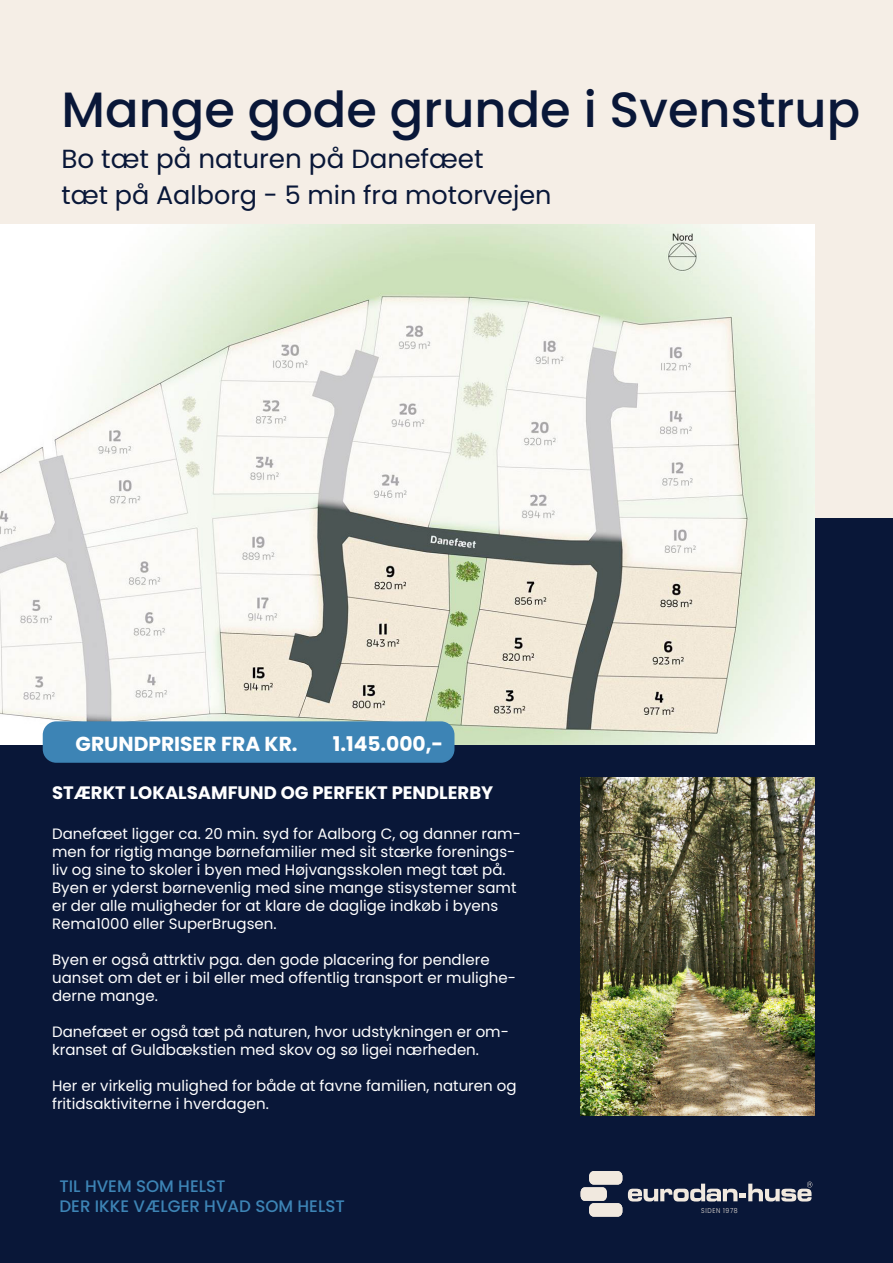
<style>
.page{position:relative;width:893px;height:1263px;background:#fff}
.page>*{position:absolute;margin:0;border:0;box-sizing:border-box;transform-origin:0 0}
.t1{font:500 49.5px "Poppins";color:#091738}
.t2{font:26.25px "Poppins";color:#091738}
.t3{font:25.5px "Poppins";color:#091738}
.t4{font:700 20.25px "Poppins";color:#fff}
.t5{font:700 18px "Poppins";color:#fff}
.t6{font:500 16.65px/20px "Poppins";color:#3d84b5}
.t7{font:15px/18px "Poppins";color:#fff}
.t8{font:300 7.05px "Poppins";letter-spacing:.1em;color:#f1e9df;scale:.88 1}
</style>
<div class="page">
<div style="left:0;top:0;width:893px;height:578px;background:#f5eee6"></div>
<div style="left:0;top:519px;width:893px;height:744px;background:#091738"></div>
<svg style="left:581px;top:1171px;width:41px;height:46px"></svg>
<svg style="left:628px;top:1181px;width:184px;height:20px"></svg>
<img style="left:0;top:224px;width:814px;height:520px">
<img style="left:580px;top:777px;width:234px;height:338px">
<div style="left:43px;top:721px;width:411px;height:42px;background:#3d84b5;border-radius:13px"></div>
<p class="t1" style="left:61px;top:81px;width:800px">Mange gode grunde i Svenstrup</p>
<p class="t2" style="left:61px;top:144px;width:424px">Bo tæt på naturen på Danefæet</p>
<p class="t3" style="left:61px;top:180px;width:492px">tæt på Aalborg - 5 min fra motorvejen</p>
<p class="t4" style="left:76px;top:732px;width:223px">GRUNDPRISER FRA KR.</p>
<p class="t4" style="left:333px;top:732px;width:112px">1.145.000,-</p>
<p class="t5" style="left:52px;top:782px;width:443px">STÆRKT LOKALSAMFUND OG PERFEKT PENDLERBY</p>
<p class="t7" style="left:52px;top:825px;width:470px">Danefæet ligger ca. 20 min. syd for Aalborg C, og danner ram&shy;men for rigtig mange børnefamilier med sit stærke forenings&shy;liv og sine to skoler i byen med Højvangsskolen megt tæt på.<br>Byen er yderst børnevenlig med sine mange stisystemer samt er der alle muligheder for at klare de daglige indkøb i byens Rema1000 eller SuperBrugsen.</p>
<p class="t7" style="left:52px;top:951px;width:465px">Byen er også attrktiv pga. den gode placering for pendlere uanset om det er i bil eller med offentlig transport er mulighe&shy;derne mange.</p>
<p class="t7" style="left:52px;top:1023px;width:458px">Danefæet er også tæt på naturen, hvor udstykningen er om&shy;kranset af Guldbækstien med skov og sø ligei nærheden.</p>
<p class="t7" style="left:52px;top:1077px;width:466px">Her er virkelig mulighed for både at favne familien, naturen og fritidsaktiviterne i hverdagen.</p>
<p class="t6" style="left:59px;top:1176px;width:287px">TIL HVEM SOM HELST<br>DER IKKE VÆLGER HVAD SOM HELST</p>
<p class="t8" style="left:701px;top:1207px;width:43px">SIDEN 1978</p>
</div>
